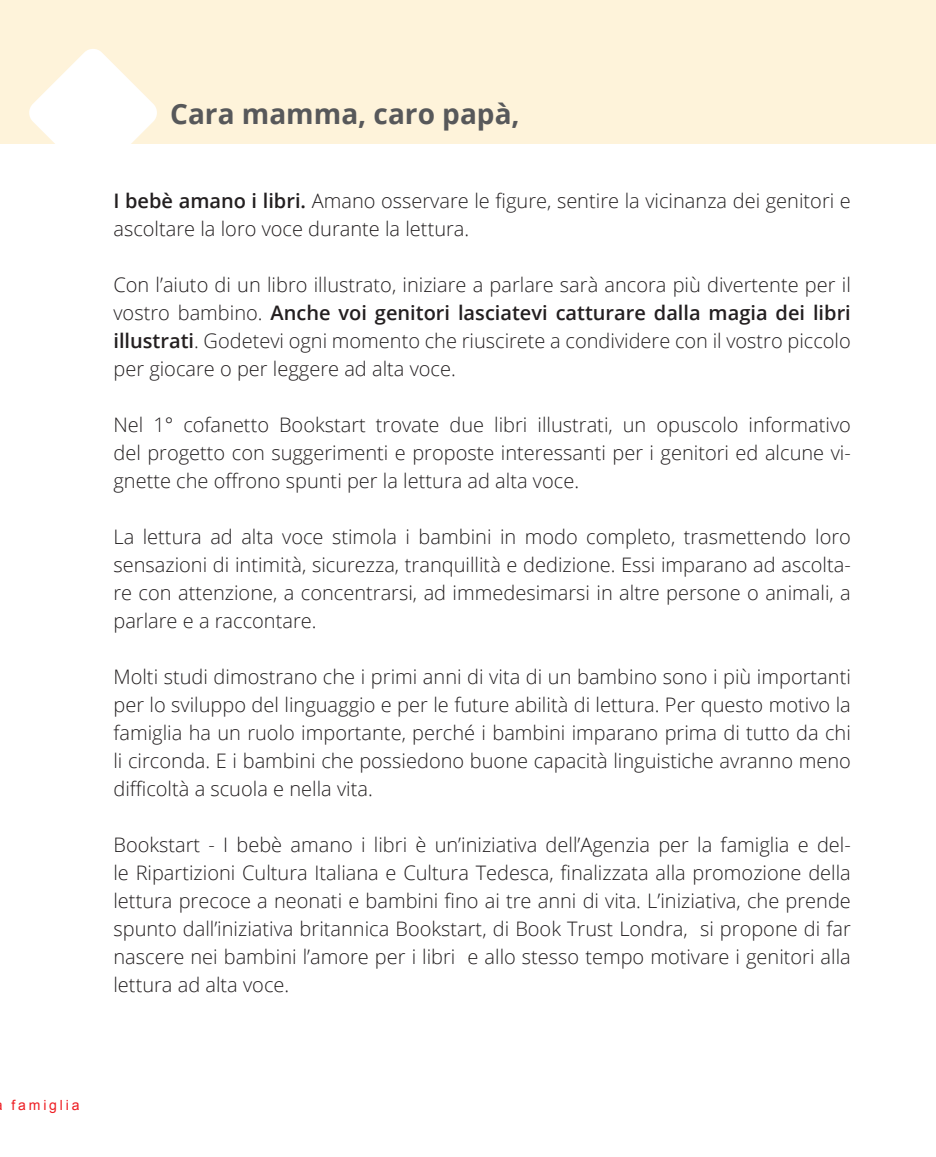
<style>
.page{position:relative;width:936px;height:1157px;background:#fff}
.page>*{position:absolute;margin:0;border:0;box-sizing:border-box;transform-origin:0 0}
.t1{font:700 28px "Open Sans";color:#57585a}
.t2{font:300 20px/28px "Open Sans";color:#231f20;text-align:justify}
.t3{font:14px "Arial";letter-spacing:.2em;color:#ee1d23}
.s1{font-weight:600}
</style>
<div class="page">
<div style="left:0;top:0;width:935px;height:143px;background:#fef3da"></div>
<svg style="left:28px;top:49px;width:130px;height:95px"></svg>
<h1 class="t1" style="left:170px;top:94px;width:351px">Cara mamma, caro papà,</h1>
<p class="t2" style="left:113px;top:186px;width:739px"><span class="s1">I bebè amano i libri.</span> Amano osservare le figure, sentire la vicinanza dei genitori e ascoltare la loro voce durante la lettura.</p>
<p class="t2" style="left:113px;top:270px;width:739px">Con l’aiuto di un libro illustrato, iniziare a parlare sarà ancora più divertente per il vostro bambino. <span class="s1">Anche voi genitori lasciatevi catturare dalla magia dei libri illustrati</span>. Godetevi ogni momento che riuscirete a condividere con il vostro piccolo per giocare o per leggere ad alta voce.</p>
<p class="t2" style="left:113px;top:410px;width:739px">Nel 1° cofanetto Bookstart trovate due libri illustrati, un opuscolo informativo del progetto con suggerimenti e proposte interessanti per i genitori ed alcune vi&shy;gnette che offrono spunti per la lettura ad alta voce.</p>
<p class="t2" style="left:113px;top:522px;width:739px">La lettura ad alta voce stimola i bambini in modo completo, trasmettendo loro sensazioni di intimità, sicurezza, tranquillità e dedizione. Essi imparano ad ascolta&shy;re con attenzione, a concentrarsi, ad immedesimarsi in altre persone o animali, a parlare e a raccontare.</p>
<p class="t2" style="left:113px;top:662px;width:739px">Molti studi dimostrano che i primi anni di vita di un bambino sono i più importanti per lo sviluppo del linguaggio e per le future abilità di lettura. Per questo motivo la famiglia ha un ruolo importante, perché i bambini imparano prima di tutto da chi li circonda. E i bambini che possiedono buone capacità linguistiche avranno meno difficoltà a scuola e nella vita.</p>
<p class="t2" style="left:113px;top:830px;width:739px">Bookstart - I bebè amano i libri è un’iniziativa dell’Agenzia per la famiglia e del&shy;le Ripartizioni Cultura Italiana e Cultura Tedesca, finalizzata alla promozione della lettura precoce a neonati e bambini fino ai tre anni di vita. L’iniziativa, che prende spunto dall’iniziativa britannica Bookstart, di Book Trust Londra, si propone di far nascere nei bambini l’amore per i libri e allo stesso tempo motivare i genitori alla lettura ad alta voce.</p>
<p class="t3" style="left:12px;top:1096px;width:69px">famiglia</p>
</div>
